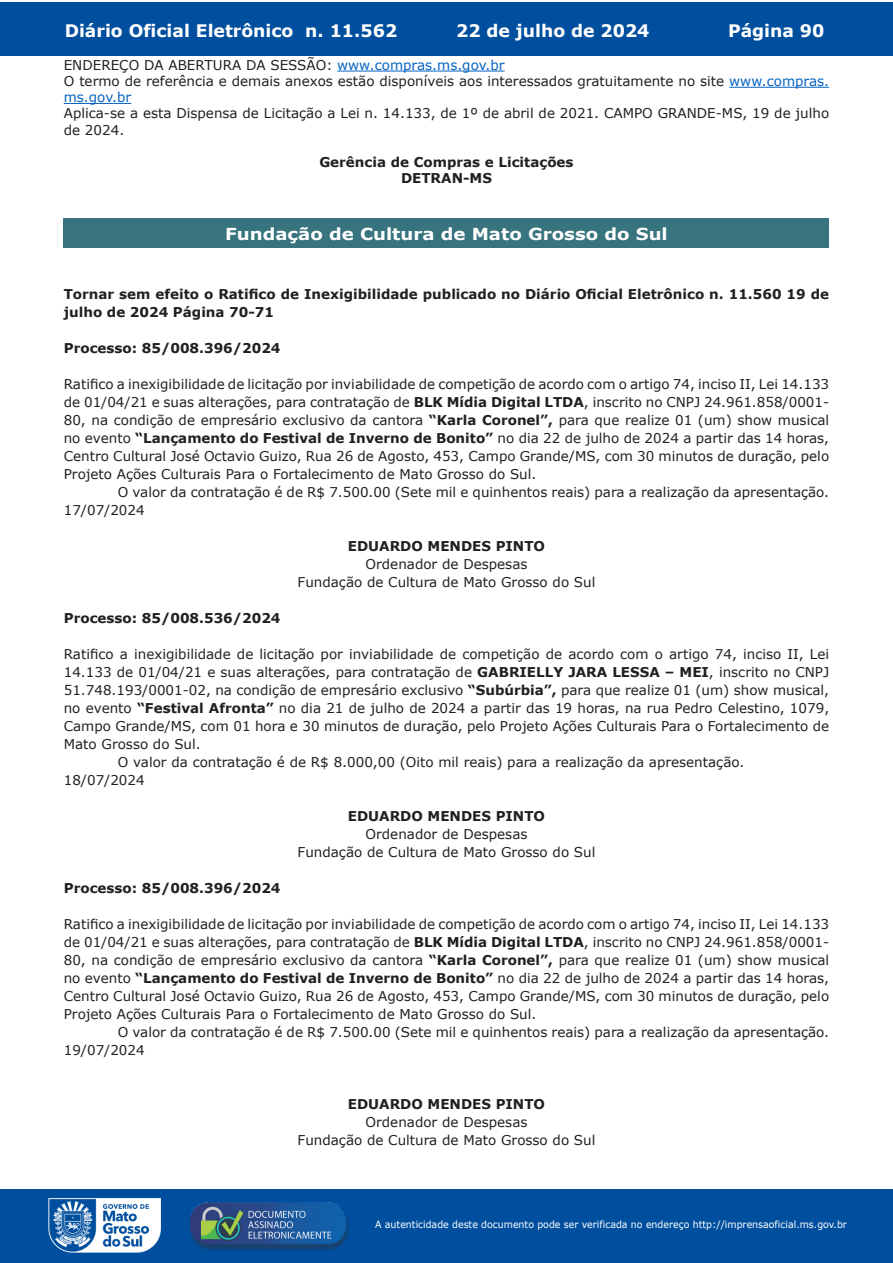
<style>
.page{position:relative;width:893px;height:1263px;background:#fff}
.page>*{position:absolute;margin:0;border:0;box-sizing:border-box;transform-origin:0 0}
.t1{font:700 17.25px "Verdana";color:#fff}
.t2{font:700 16.5px "Verdana";color:#fff;scale:1.1 1}
.t3{font:13.5px/16.2px "Verdana";color:#231f20;text-align:center}
.t4{font:700 13.5px/16.2px "Verdana";color:#231f20;text-align:center}
.t5{font:9.9px "Verdana";color:#fff;scale:.95 1}
.s1{color:#0563c1}
.s2{font-weight:700}
</style>
<div class="page">
<div style="left:0;top:2px;width:893px;height:53px;background:#004f9f"></div>
<div style="left:1px;top:1189px;width:892px;height:74px;background:#004f9f"></div>
<img style="left:49px;top:1198px;width:111px;height:54px">
<img style="left:185px;top:1201px;width:168px;height:54px">
<hr style="left:337px;top:71px;width:168px;height:1px;background:#0563c1">
<hr style="left:729px;top:87px;width:100px;height:1px;background:#0563c1">
<hr style="left:64px;top:103px;width:67px;height:1px;background:#0563c1">
<div style="left:64px;top:218px;width:765px;height:30px;background:#37747e"></div>
<p class="t1" style="left:65px;top:18px;width:334px">Diário Oficial Eletrônico n. 11.562</p>
<p class="t1" style="left:456px;top:18px;width:195px">22 de julho de 2024</p>
<p class="t1" style="left:728px;top:18px;width:98px">Página 90</p>
<p class="t3" style="left:64px;top:57px;width:767px;text-align:left">ENDEREÇO DA ABERTURA DA SESSÃO: <span class="s1">www.compras.ms.gov.br<br></span>O termo de referência e demais anexos estão disponíveis aos interessados gratuitamente no site <span class="s1">www.compras. ms.gov.br</span></p>
<p class="t3" style="left:64px;top:105px;width:767px;text-align:left">Aplica-se a esta Dispensa de Licitação a Lei n. 14.133, de 1º de abril de 2021. CAMPO GRANDE-MS, 19 de julho de 2024.</p>
<p class="t4" style="left:319px;top:154px;width:256px">Gerência de Compras e Licitações<br>DETRAN-MS</p>
<p class="t2" style="left:225px;top:222px;width:404px">Fundação de Cultura de Mato Grosso do Sul</p>
<p class="t4" style="left:64px;top:284px;width:767px;line-height:18px;text-align:left">Tornar sem efeito o Ratifico de Inexigibilidade publicado no Diário Oficial Eletrônico n. 11.560 19 de julho de 2024 Página 70-71</p>
<p class="t4" style="left:64px;top:339px;width:218px">Processo: 85/008.396/2024</p>
<p class="t3" style="left:64px;top:375px;width:767px">Ratifico a inexigibilidade de licitação por inviabilidade de competição de acordo com o artigo 74, inciso II, Lei 14.133</p>
<p class="t3" style="left:64px;top:393px;width:767px">de 01/04/21 e suas alterações, para contratação de <span class="s2">BLK Mídia Digital LTDA</span>, inscrito no CNPJ 24.961.858/0001-</p>
<p class="t3" style="left:64px;top:411px;width:767px">80, na condição de empresário exclusivo da cantora <span class="s2">“Karla Coronel”,</span> para que realize 01 (um) show musical</p>
<p class="t3" style="left:64px;top:429px;width:767px">no evento <span class="s2">“Lançamento do Festival de Inverno de Bonito”</span> no dia 22 de julho de 2024 a partir das 14 horas,</p>
<p class="t3" style="left:64px;top:447px;width:767px">Centro Cultural José Octavio Guizo, Rua 26 de Agosto, 453, Campo Grande/MS, com 30 minutos de duração, pelo</p>
<p class="t3" style="left:64px;top:465px;width:474px">Projeto Ações Culturais Para o Fortalecimento de Mato Grosso do Sul.</p>
<p class="t3" style="left:118px;top:483px;width:713px">O valor da contratação é de R$ 7.500.00 (Sete mil e quinhentos reais) para a realização da apresentação.</p>
<p class="t3" style="left:64px;top:501px;width:82px">17/07/2024</p>
<p class="t4" style="left:348px;top:537px;width:199px">EDUARDO MENDES PINTO</p>
<p class="t3" style="left:298px;top:554px;width:299px;line-height:18px">Ordenador de Despesas<br>Fundação de Cultura de Mato Grosso do Sul</p>
<p class="t4" style="left:64px;top:609px;width:218px">Processo: 85/008.536/2024</p>
<p class="t3" style="left:64px;top:645px;width:767px">Ratifico a inexigibilidade de licitação por inviabilidade de competição de acordo com o artigo 74, inciso II, Lei</p>
<p class="t3" style="left:64px;top:663px;width:767px">14.133 de 01/04/21 e suas alterações, para contratação de <span class="s2">GABRIELLY JARA LESSA – MEI</span>, inscrito no CNPJ</p>
<p class="t3" style="left:64px;top:681px;width:767px">51.748.193/0001-02, na condição de empresário exclusivo <span class="s2">“Subúrbia”,</span> para que realize 01 (um) show musical,</p>
<p class="t3" style="left:64px;top:699px;width:767px">no evento <span class="s2">“Festival Afronta”</span> no dia 21 de julho de 2024 a partir das 19 horas, na rua Pedro Celestino, 1079,</p>
<p class="t3" style="left:64px;top:717px;width:767px">Campo Grande/MS, com 01 hora e 30 minutos de duração, pelo Projeto Ações Culturais Para o Fortalecimento de</p>
<p class="t3" style="left:64px;top:735px;width:138px">Mato Grosso do Sul.</p>
<p class="t3" style="left:118px;top:753px;width:628px">O valor da contratação é de R$ 8.000,00 (Oito mil reais) para a realização da apresentação.</p>
<p class="t3" style="left:64px;top:771px;width:82px">18/07/2024</p>
<p class="t4" style="left:348px;top:807px;width:199px">EDUARDO MENDES PINTO</p>
<p class="t3" style="left:298px;top:824px;width:299px;line-height:18px">Ordenador de Despesas<br>Fundação de Cultura de Mato Grosso do Sul</p>
<p class="t4" style="left:64px;top:879px;width:218px">Processo: 85/008.396/2024</p>
<p class="t3" style="left:64px;top:915px;width:767px">Ratifico a inexigibilidade de licitação por inviabilidade de competição de acordo com o artigo 74, inciso II, Lei 14.133</p>
<p class="t3" style="left:64px;top:933px;width:767px">de 01/04/21 e suas alterações, para contratação de <span class="s2">BLK Mídia Digital LTDA</span>, inscrito no CNPJ 24.961.858/0001-</p>
<p class="t3" style="left:64px;top:951px;width:767px">80, na condição de empresário exclusivo da cantora <span class="s2">“Karla Coronel”,</span> para que realize 01 (um) show musical</p>
<p class="t3" style="left:64px;top:969px;width:767px">no evento <span class="s2">“Lançamento do Festival de Inverno de Bonito”</span> no dia 22 de julho de 2024 a partir das 14 horas,</p>
<p class="t3" style="left:64px;top:987px;width:767px">Centro Cultural José Octavio Guizo, Rua 26 de Agosto, 453, Campo Grande/MS, com 30 minutos de duração, pelo</p>
<p class="t3" style="left:64px;top:1005px;width:474px">Projeto Ações Culturais Para o Fortalecimento de Mato Grosso do Sul.</p>
<p class="t3" style="left:118px;top:1023px;width:713px">O valor da contratação é de R$ 7.500.00 (Sete mil e quinhentos reais) para a realização da apresentação.</p>
<p class="t3" style="left:64px;top:1041px;width:82px">19/07/2024</p>
<p class="t4" style="left:348px;top:1095px;width:199px">EDUARDO MENDES PINTO</p>
<p class="t3" style="left:298px;top:1112px;width:299px;line-height:18px">Ordenador de Despesas<br>Fundação de Cultura de Mato Grosso do Sul</p>
<p class="t5" style="left:375px;top:1218px;width:498px">A autenticidade deste documento pode ser verificada no endereço http://imprensaoficial.ms.gov.br</p>
</div>
